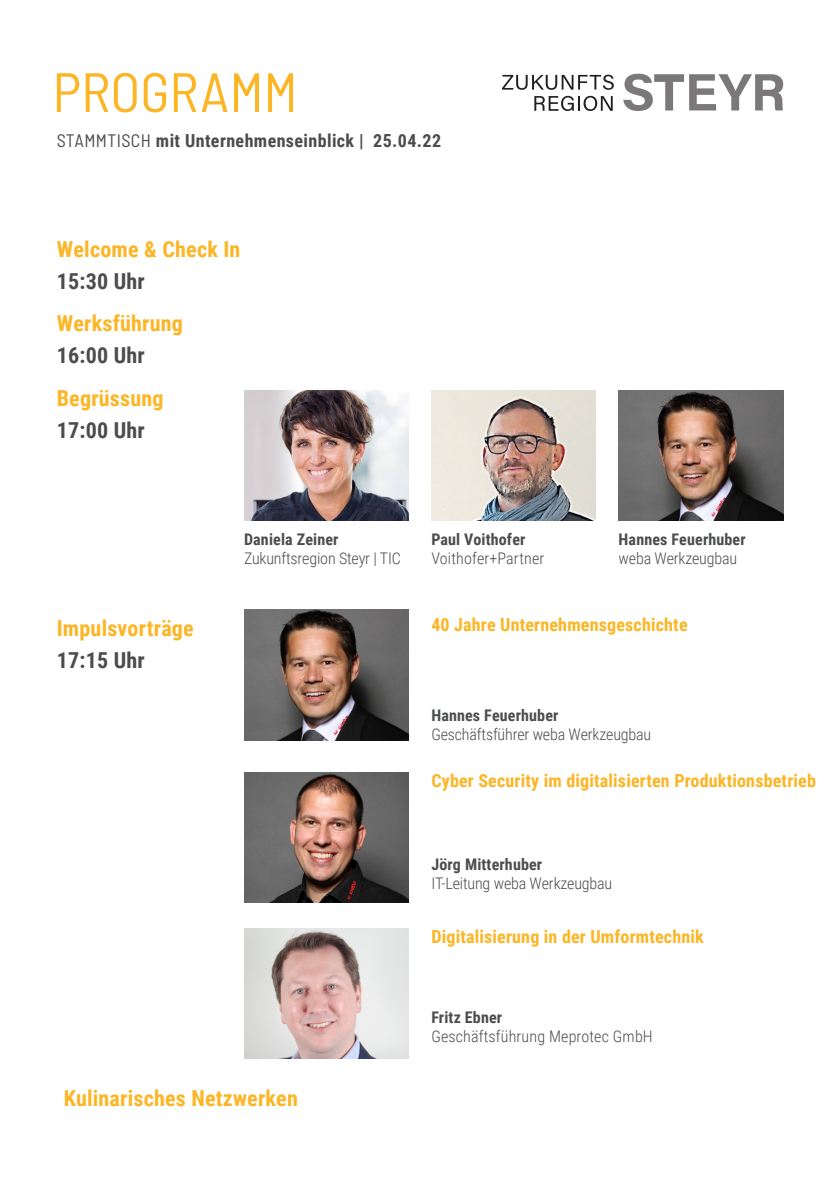
<style>
.page{position:relative;width:840px;height:1191px;background:#fff}
.page>*{position:absolute;margin:0;border:0;box-sizing:border-box;transform-origin:0 0}
.t1{font:semi-condensed 55.2px "Barlow";color:#fcb525}
.t2{font:700 22px "Roboto Condensed";letter-spacing:.01em;color:#fcb525}
.t3{font:700 22px "Roboto Condensed";letter-spacing:.01em;color:#4b4c4d}
.ZRS_Flieißtext_Headl{font:700 18px "Roboto Condensed";letter-spacing:.01em;color:#fcb525}
.t4{font:700 18px "Roboto Condensed";letter-spacing:.02em;color:#4b4c4d}
.ZRS_Fließtext{font:300 16px "Roboto Condensed";letter-spacing:-.01em;color:#4b4c4d}
.ZRS_Fließtext-2{font:700 16px "Roboto Condensed";letter-spacing:.01em;color:#4b4c4d}
.ZRS_Fließtext-3{font:300 16px "Roboto Condensed";letter-spacing:.01em;color:#4b4c4d}
.s1{font-family:"Barlow";font-weight:400;font-stretch:semi-condensed}
</style>
<div class="page">
<svg style="left:502px;top:75px;width:111px;height:15px"></svg>
<svg style="left:534px;top:96px;width:78px;height:15px"></svg>
<svg style="left:623px;top:74px;width:159px;height:37px"></svg>
<img style="left:244px;top:610px;width:164px;height:130px">
<img style="left:618px;top:390px;width:164px;height:130px">
<img style="left:431px;top:390px;width:164px;height:130px">
<img style="left:244px;top:390px;width:164px;height:130px">
<img style="left:244px;top:928px;width:164px;height:130px">
<img style="left:244px;top:772px;width:164px;height:130px">
<p class="t1" style="left:52px;top:58px;width:246px">PROGRAMM</p>
<p class="t4" style="left:57px;top:128px;width:386px"><span class="s1">STAMMTISCH</span> mit Unternehmenseinblick | 25.04.22</p>
<p class="t2" style="left:57px;top:234px;width:185px">Welcome &amp; Check In</p>
<p class="t3" style="left:57px;top:266px;width:90px">15:30 Uhr</p>
<p class="t2" style="left:57px;top:308px;width:128px">Werksführung</p>
<p class="t3" style="left:57px;top:340px;width:90px">16:00 Uhr</p>
<p class="t2" style="left:57px;top:382px;width:108px">Begrüssung</p>
<p class="t3" style="left:57px;top:414px;width:90px">17:00 Uhr</p>
<p class="t2" style="left:57px;top:612px;width:138px">Impulsvorträge</p>
<p class="t3" style="left:57px;top:644px;width:90px">17:15 Uhr</p>
<p class="ZRS_Fließtext-2" style="left:244px;top:528px;width:96px">Daniela Zeiner</p>
<p class="ZRS_Fließtext" style="left:244px;top:547px;width:158px">Zukunftsregion Steyr | TIC</p>
<p class="t2" style="left:64px;top:1082px;width:235px">Kulinarisches Netzwerken</p>
<p class="ZRS_Fließtext-2" style="left:431px;top:528px;width:96px">Paul Voithofer</p>
<p class="ZRS_Fließtext-3" style="left:431px;top:547px;width:114px">Voithofer+Partner</p>
<p class="ZRS_Fließtext-2" style="left:618px;top:528px;width:129px">Hannes Feuerhuber</p>
<p class="ZRS_Fließtext" style="left:618px;top:547px;width:120px">weba Werkzeugbau</p>
<p class="ZRS_Flieißtext_Headl" style="left:431px;top:612px;width:258px">40 Jahre Unternehmensgeschichte</p>
<p class="ZRS_Fließtext-2" style="left:431px;top:704px;width:128px">Hannes Feuerhuber</p>
<p class="ZRS_Fließtext" style="left:431px;top:723px;width:221px">Geschäftsführer weba Werkzeugbau</p>
<p class="ZRS_Flieißtext_Headl" style="left:431px;top:768px;width:386px">Cyber Security im digitalisierten Produktionsbetrieb</p>
<p class="ZRS_Fließtext-2" style="left:431px;top:853px;width:112px">Jörg Mitterhuber</p>
<p class="ZRS_Fließtext" style="left:431px;top:872px;width:182px">IT-Leitung weba Werkzeugbau</p>
<p class="ZRS_Flieißtext_Headl" style="left:431px;top:924px;width:274px">Digitalisierung in der Umformtechnik</p>
<p class="ZRS_Fließtext-2" style="left:431px;top:1005px;width:72px">Fritz Ebner</p>
<p class="ZRS_Fließtext-3" style="left:431px;top:1024px;width:223px">Geschäftsführung Meprotec GmbH</p>
</div>
